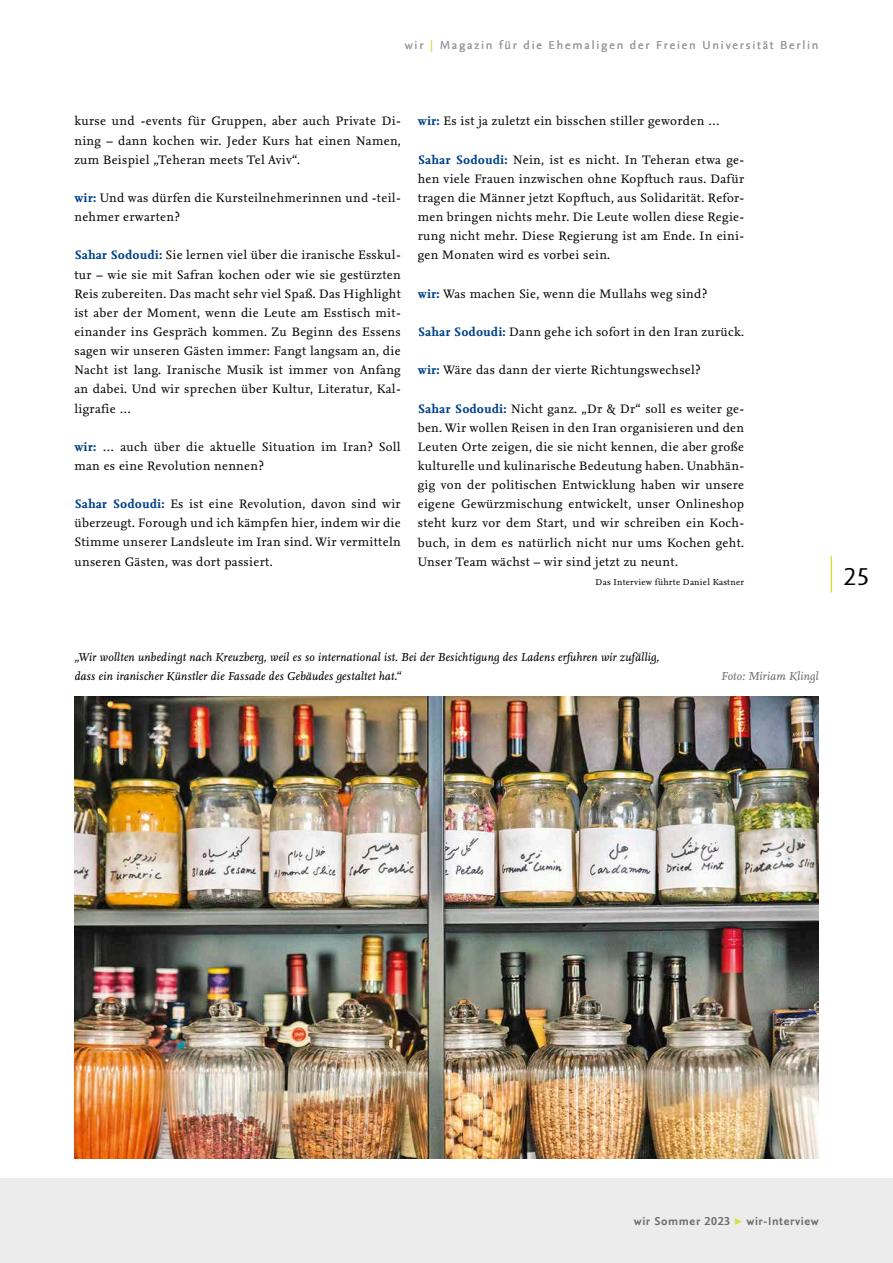
<style>
.page{position:relative;width:893px;height:1263px;background:#fff}
.page>*{position:absolute;margin:0;border:0;box-sizing:border-box;transform-origin:0 0}
.t1{font:25.5px "Nexus Sans Pro";color:#000}
.t2{font:12.75px/19.2px "Nexus Serif Pro";letter-spacing:.025em;color:#000;text-align:justify}
.t3{font:italic 12px/19.2px "Nexus Serif Pro";letter-spacing:.01em;color:#000}
.t4{font:12px "Nexus Sans Pro";letter-spacing:.15em;color:#9b9c9c}
.t5{font:700 12px "Nexus Sans Pro";letter-spacing:.05em;color:#6e6e6d}
.t6{font:italic 12px "Nexus Serif Pro";letter-spacing:.01em;color:#6e6e6d}
.t7{font:9px "Nexus Serif Pro";letter-spacing:.025em;color:#000}
.s1{color:#dade4d}
.s2{font-weight:700;color:#004188}
.s3{font-size:10.5px;color:#dade4d}
</style>
<div class="page">
<img style="left:74px;top:696px;width:745px;height:463px">
<hr style="left:831px;top:556px;width:1px;height:36px;background:#dade4d">
<div style="left:0;top:1178px;width:893px;height:85px;background:#ececec"></div>
<hr style="left:0;top:1178px;width:1px;height:85px;background:#e3e3e3">
<p class="t4" style="left:405px;top:36px;width:415px">wir <span class="s1">|</span> Magazin für die Ehemaligen der Freien Universität Berlin</p>
<p class="t2" style="left:74px;top:111px;width:328px">kurse und -events für Gruppen, aber auch Private Di&shy;ning – dann kochen wir. Jeder Kurs hat einen Namen, zum Beispiel „Teheran meets Tel Aviv“.</p>
<p class="t2" style="left:74px;top:188px;width:328px"><span class="s2">wir:</span> Und was dürfen die Kursteilnehmerinnen und -teil&shy;nehmer erwarten?</p>
<p class="t2" style="left:74px;top:245px;width:328px"><span class="s2">Sahar Sodoudi:</span> Sie lernen viel über die iranische Esskul&shy;tur – wie sie mit Safran kochen oder wie sie gestürzten Reis zubereiten. Das macht sehr viel Spaß. Das Highlight ist aber der Moment, wenn die Leute am Esstisch mit&shy;einander ins Gespräch kommen. Zu Beginn des Essens sagen wir unseren Gästen immer: Fangt langsam an, die Nacht ist lang. Iranische Musik ist immer von Anfang an dabei. Und wir sprechen über Kultur, Literatur, Kal&shy;ligrafie …</p>
<p class="t2" style="left:74px;top:436px;width:328px"><span class="s2">wir:</span> … auch über die aktuelle Situation im Iran? Soll man es eine Revolution nennen?</p>
<p class="t2" style="left:74px;top:494px;width:328px"><span class="s2">Sahar Sodoudi:</span> Es ist eine Revolution, davon sind wir überzeugt. Forough und ich kämpfen hier, indem wir die Stimme unserer Landsleute im Iran sind. Wir vermitteln unseren Gästen, was dort passiert.</p>
<p class="t2" style="left:418px;top:111px;width:304px"><span class="s2">wir:</span> Es ist ja zuletzt ein bisschen stiller geworden …</p>
<p class="t2" style="left:418px;top:149px;width:328px"><span class="s2">Sahar Sodoudi:</span> Nein, ist es nicht. In Teheran etwa ge&shy;hen viele Frauen inzwischen ohne Kopftuch raus. Dafür tragen die Männer jetzt Kopftuch, aus Solidarität. Refor&shy;men bringen nichts mehr. Die Leute wollen diese Regie&shy;rung nicht mehr. Diese Regierung ist am Ende. In eini&shy;gen Monaten wird es vorbei sein.</p>
<p class="t2" style="left:418px;top:283px;width:291px"><span class="s2">wir:</span> Was machen Sie, wenn die Mullahs weg sind?</p>
<p class="t2" style="left:418px;top:322px;width:328px"><span class="s2">Sahar Sodoudi:</span> Dann gehe ich sofort in den Iran zurück.</p>
<p class="t2" style="left:418px;top:360px;width:284px"><span class="s2">wir:</span> Wäre das dann der vierte Richtungswechsel?</p>
<p class="t2" style="left:418px;top:398px;width:328px"><span class="s2">Sahar Sodoudi:</span> Nicht ganz. „Dr &amp; Dr“ soll es weiter ge&shy;ben. Wir wollen Reisen in den Iran organisieren und den Leuten Orte zeigen, die sie nicht kennen, die aber große kulturelle und kulinarische Bedeutung haben. Unabhän&shy;gig von der politischen Entwicklung haben wir unsere eigene Gewürzmischung entwickelt, unser Onlineshop steht kurz vor dem Start, und wir schreiben ein Koch&shy;buch, in dem es natürlich nicht nur ums Kochen geht.<br>Unser Team wächst – wir sind jetzt zu neunt.</p>
<p class="t7" style="left:596px;top:575px;width:150px">Das Interview führte Daniel Kastner</p>
<h1 class="t1" style="left:843px;top:557px;width:28px">25</h1>
<p class="t3" style="left:74px;top:648px;width:586px">„Wir wollten unbedingt nach Kreuzberg, weil es so international ist. Bei der Besichtigung des Ladens erfuhren wir zufällig, dass ein iranischer Künstler die Fassade des Gebäudes gestaltet hat.“</p>
<p class="t6" style="left:721px;top:668px;width:99px">Foto: Miriam Klingl</p>
<p class="t5" style="left:634px;top:1212px;width:186px">wir Sommer 2023 <span class="s3">►</span> wir-Interview</p>
</div>
